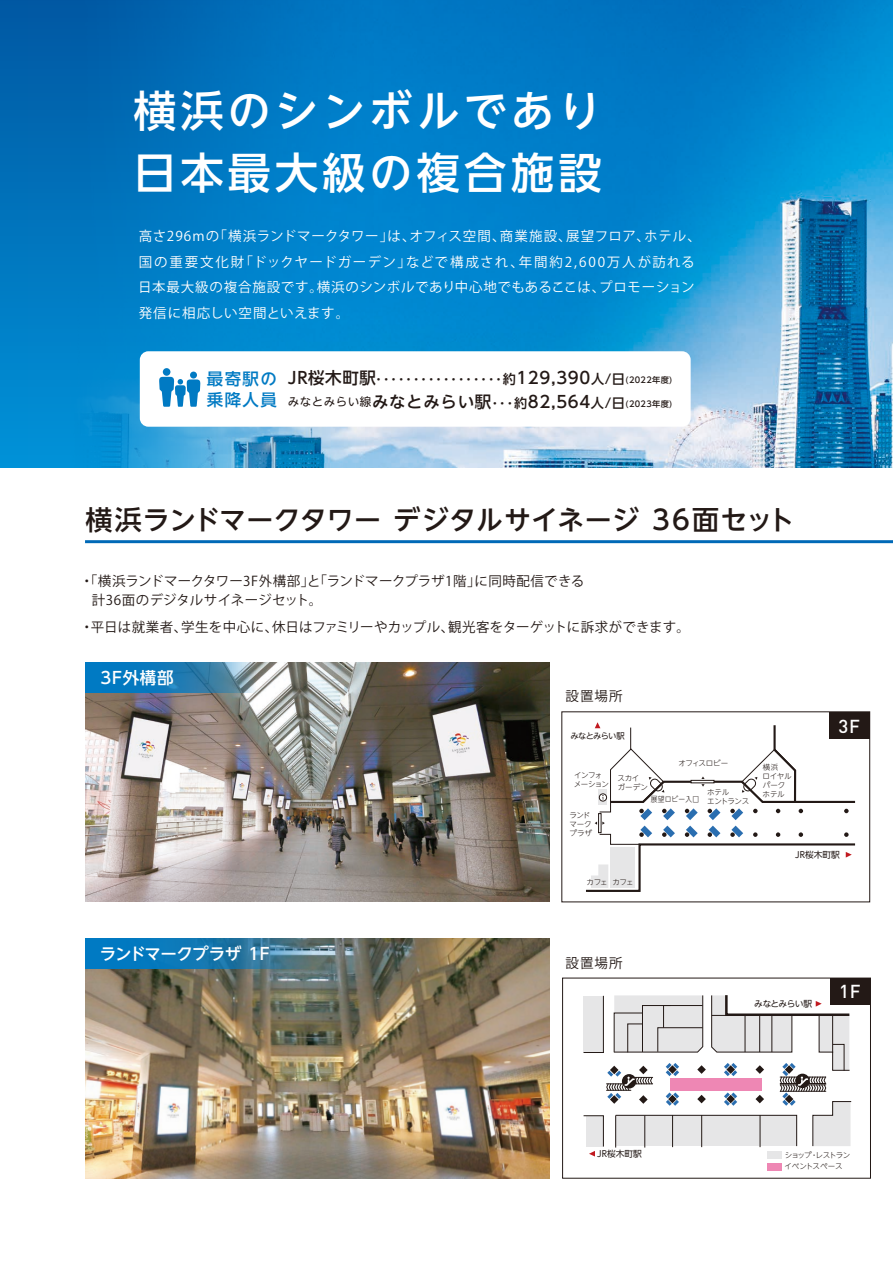
<style>
.page{position:relative;width:893px;height:1263px;background:#fff}
.page>*{position:absolute;margin:0;border:0;box-sizing:border-box;transform-origin:0 0}
.t1{font:500 42.9px/62.6px "UD Shin Go NT Pro";letter-spacing:.1em;color:#fff}
.t2{font:500 27px "UD Shin Go NT Pro";letter-spacing:.01em;color:#231916}
.t3{font:500 18.6px "DIN Pro";color:#fff}
.t4{font:500 16.5px "UD Shin Go NT Pro";letter-spacing:-.025em;color:#fff}
.t5{font:500 16.5px/21px "UD Shin Go NT Pro";letter-spacing:.08em;color:#007ac3}
.t6{font:500 16.5px "UD Shin Go NT Pro";letter-spacing:.04em;color:#231916}
.t7{font:300 15px/24px "UD Shin Go NT Pro";color:#231916}
.t8{font:13.5px/25.5px "Koz Go Pr 6 N";letter-spacing:.06em;color:#fff}
.t9{font:13.5px/19.5px "Koz Go Pr 6 N";letter-spacing:.02em;color:#231916}
.t10{font:11.55px "UD Shin Go NT Pro";letter-spacing:.04em;color:#231916}
.t11{font:8.7px "UD Shin Go NT Pro";color:#231916}
.t12{font:8.7px "UD Shin Go NT Pro";letter-spacing:-.075em;color:#231916}
.t13{font:500 8.25px "UD Shin Go NT Pro";letter-spacing:.04em;color:#231916}
.t14{font:8.25px "UD Shin Go NT Pro";letter-spacing:-.09em;color:#231916}
.t15{font:300 7.5px/9px "UD Shin Go NT Pro";letter-spacing:-.035em;color:#231916}
.t16{font:300 7.5px/11.4px "UD Shin Go NT Pro";letter-spacing:-.075em;color:#231916}
.t17{font:300 7.5px "UD Shin Go NT Pro";letter-spacing:.03em;color:#231916;scale:.9 1}
.s1{font-size:13.2px}
.s2{font-size:16.5px}
.s3{font-weight:500;font-size:16.5px}
</style>
<div class="page">
<img style="left:85px;top:662px;width:464px;height:240px">
<img style="left:85px;top:938px;width:464px;height:240px">
<div style="left:0;top:0;width:893px;height:468px;background:linear-gradient(to bottom,#0058a2,#0092d8)"></div>
<img style="left:29px;top:0;width:864px;height:468px">
<div style="left:562px;top:978px;width:309px;height:200px;background:#fff;border:1px solid #231916"></div>
<div style="left:830px;top:978px;width:40px;height:26px;background:#231916"></div>
<svg style="left:583px;top:995px;width:269px;height:161px"></svg>
<div style="left:767px;top:1151px;width:15px;height:7px;background:#e6e6e7"></div>
<div style="left:767px;top:1163px;width:15px;height:7px;background:#ee87b4"></div>
<div style="left:670px;top:1078px;width:92px;height:12px;background:#ee87b4"></div>
<hr style="left:85px;top:540px;width:808px;height:3px;background:#0069b7">
<div style="left:140px;top:351px;width:551px;height:76px;background:#fff;border-radius:9px"></div>
<div style="left:190px;top:372px;width:7px;height:6px;background:#007ac3;border-radius:50%"></div>
<div style="left:163px;top:368px;width:7px;height:8px;background:#007ac3;border-radius:50%"></div>
<svg style="left:159px;top:377px;width:41px;height:30px"></svg>
<svg style="left:85px;top:662px;width:170px;height:30px;background:#2880b5"></svg>
<svg style="left:85px;top:938px;width:226px;height:30px;background:#1d79ad"></svg>
<div style="left:829px;top:712px;width:41px;height:27px;background:#231916"></div>
<svg style="left:586px;top:722px;width:270px;height:170px"></svg>
<div style="left:691px;top:780px;width:23px;height:3px;background:#fff;border:1px solid #231916"></div>
<h1 class="t1" style="left:133px;top:78px;width:469px">横浜のシンボルであり日本最大級の複合施設</h1>
<p class="t8" style="left:138px;top:224px;width:564px">高さ296mの「横浜ランドマークタワー」は、オフィス空間、商業施設、展望フロア、ホテル、国の重要文化財「ドックヤードガーデン」などで構成され、年間約2,600万人が訪れる日本最大級の複合施設です。横浜のシンボルであり中心地でもあるここは、プロモーション発信に相応しい空間といえます。</p>
<p class="t5" style="left:207px;top:367px;width:71px">最寄駅の乗降人員</p>
<p class="t6" style="left:288px;top:364px;width:90px">JR桜木町駅</p>
<p class="t13" style="left:503px;top:373px;width:171px"><span class="s1">約</span><span class="s2">129,390</span><span class="s1">人/日</span>(2022年度)</p>
<p class="t7" style="left:487px;top:366px;width:31px;text-indent:-116px">・・・・・・・・・・・・・・・・・・・・</p>
<p class="t10" style="left:288px;top:392px;width:205px">みなとみらい線<span class="s3">みなとみらい駅</span></p>
<p class="t13" style="left:514px;top:397px;width:160px"><span class="s1">約</span><span class="s2">82,564</span><span class="s1">人/日</span>(2023年度)</p>
<h2 class="t2" style="left:86px;top:498px;width:710px">横浜ランドマークタワー デジタルサイネージ 36面セット</h2>
<p class="t9" style="left:92px;top:571px;width:494px;text-indent:-12px">・「横浜ランドマークタワー3F外構部」と「ランドマークプラザ1階」に同時配信できる計36面のデジタルサイネージセット。</p>
<p class="t9" style="left:80px;top:618px;width:612px">・平日は就業者、学生を中心に、休日はファミリーやカップル、観光客をターゲットに訴求ができます。</p>
<p class="t4" style="left:100px;top:664px;width:75px">3F外構部</p>
<p class="t4" style="left:100px;top:941px;width:172px">ランドマークプラザ 1F</p>
<p class="t9" style="left:565px;top:687px;width:59px">設置場所</p>
<p class="t14" style="left:570px;top:729px;width:56px">みなとみらい駅</p>
<p class="t15" style="left:678px;top:758px;width:51px">オフィスロビー</p>
<p class="t17" style="left:651px;top:793px;width:55px">展望ロビー入口</p>
<p class="t15" style="left:707px;top:787px;width:44px">ホテル<br>エントランス</p>
<p class="t16" style="left:574px;top:770px;width:36px;line-height:9px">インフォメーション</p>
<p class="t15" style="left:618px;top:773px;width:32px">スカイガーデン</p>
<p class="t15" style="left:569px;top:811px;width:24px">ランドマークプラザ</p>
<p class="t15" style="left:587px;top:877px;width:48px">カフェ カフェ</p>
<p class="t15" style="left:763px;top:763px;width:31px">横浜<br>ロイヤルパークホテル</p>
<h3 class="t3" style="left:838px;top:713px;width:23px">3F</h3>
<p class="t11" style="left:795px;top:848px;width:46px">JR桜木町駅</p>
<p class="t9" style="left:565px;top:954px;width:59px">設置場所</p>
<p class="t11" style="left:597px;top:1147px;width:46px">JR桜木町駅</p>
<p class="t12" style="left:754px;top:996px;width:59px">みなとみらい駅</p>
<h3 class="t3" style="left:839px;top:979px;width:23px">1F</h3>
<p class="t16" style="left:785px;top:1149px;width:67px">ショップ・レストランイベントスペース</p>
</div>
